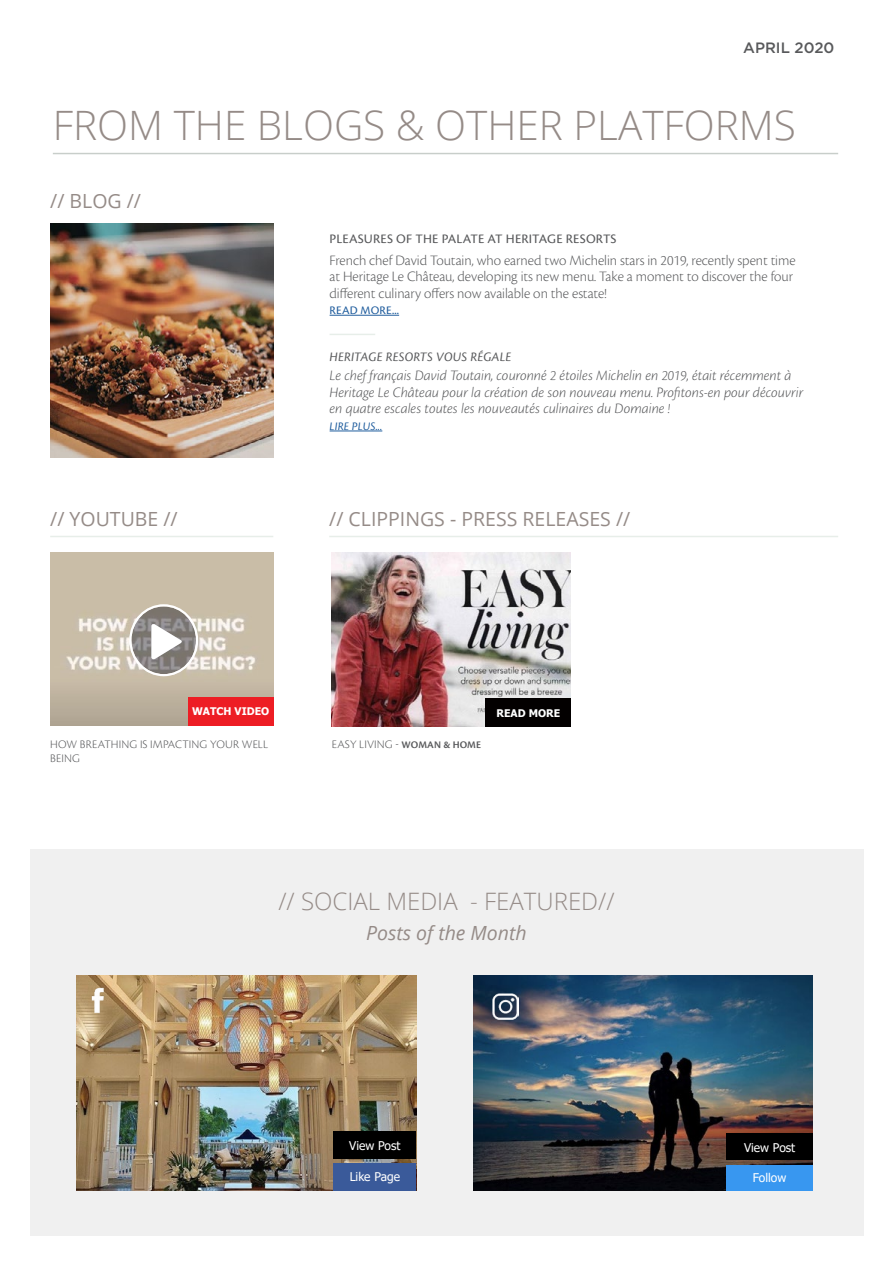
<style>
.page{position:relative;width:893px;height:1263px;background:#fff}
.page>*{position:absolute;margin:0;border:0;box-sizing:border-box;transform-origin:0 0}
.t1{font:300 40.5px "Open Sans";color:#958b87}
.t2{font:300 24px "Open Sans";color:#958b87}
.t3{font:19.5px "Open Sans";color:#958b87}
.t4{font:italic 19.5px "Open Sans";color:#958b87}
.t5{font:italic 300 15px/16.5px "Cronos Pro";letter-spacing:-.005em;color:#58595b}
.t6{font:15px/16.5px "Cronos Pro Lt Subh";color:#58595b}
.t7{font:500 15px "Gotham";color:#58595b}
.t8{font:13.5px "Cronos Pro Capt";letter-spacing:.01em;color:#58595b}
.t9{font:italic 13.5px "Cronos Pro";letter-spacing:.01em;color:#58595b}
.t10{font:300 12px/14.4px "Cronos Pro";letter-spacing:.015em;color:#58595b}
.t11{font:12px "Tahoma";color:#fff}
.t12{font:12px "Cronos Pro Capt";letter-spacing:.015em;color:#215e9e}
.t13{font:italic 12px "Cronos Pro";letter-spacing:.005em;color:#215e9e}
.t14{font:700 10.5px "Tahoma";color:#fff}
.s1{font-weight:600;font-size:10.5px}
</style>
<div class="page">
<div style="left:30px;top:849px;width:833px;height:386px;background:#eaeaea"></div>
<img style="left:77px;top:975px;width:339px;height:216px">
<img style="left:473px;top:975px;width:340px;height:216px">
<div style="left:726px;top:1133px;width:87px;height:27px;background:#000"></div>
<div style="left:333px;top:1163px;width:83px;height:28px;background:#3a5a9a"></div>
<div style="left:333px;top:1131px;width:83px;height:28px;background:#000"></div>
<img style="left:50px;top:224px;width:223px;height:233px">
<hr style="left:50px;top:536px;width:223px;height:1px;background:#dde7e0">
<hr style="left:329px;top:536px;width:509px;height:1px;background:#dde7e0">
<img style="left:331px;top:553px;width:240px;height:174px">
<hr style="left:330px;top:315px;width:69px;height:1px;background:#215e9e">
<hr style="left:330px;top:431px;width:52px;height:1px;background:#215e9e">
<hr style="left:330px;top:334px;width:45px;height:1px;background:#dde7e0">
<img style="left:492px;top:993px;width:27px;height:27px">
<img style="left:50px;top:552px;width:223px;height:173px">
<svg style="left:130px;top:605px;width:67px;height:70px;background:#8d8986"></svg>
<svg style="left:151px;top:623px;width:32px;height:37px"></svg>
<div style="left:129px;top:604px;width:69px;height:72px;border:2px solid #fff;border-radius:50%"></div>
<img style="left:88px;top:987px;width:26px;height:27px">
<div style="left:188px;top:697px;width:85px;height:28px;background:#ed1d24"></div>
<div style="left:486px;top:698px;width:85px;height:29px;background:#030000"></div>
<div style="left:726px;top:1165px;width:87px;height:26px;background:#3897f0"></div>
<hr style="left:53px;top:153px;width:785px;height:1px;background:#b1bab4">
<p class="t7" style="left:743px;top:38px;width:93px">APRIL 2020</p>
<h1 class="t1" style="left:53px;top:97px;width:745px">FROM THE BLOGS &amp; OTHER PLATFORMS</h1>
<h3 class="t3" style="left:50px;top:188px;width:92px">// BLOG //</h3>
<p class="t8" style="left:330px;top:231px;width:288px">PLEASURES OF THE PALATE AT HERITAGE RESORTS</p>
<p class="t6" style="left:330px;top:251px;width:468px">French chef David Toutain, who earned two Michelin stars in 2019, recently spent time at Heritage Le Château, developing its new menu. Take a moment to discover the four different culinary offers now available on the estate!</p>
<p class="t12" style="left:330px;top:303px;width:71px">READ MORE...</p>
<p class="t9" style="left:330px;top:349px;width:183px">HERITAGE RESORTS VOUS RÉGALE</p>
<p class="t5" style="left:330px;top:367px;width:475px">Le chef français David Toutain, couronné 2 étoiles Michelin en 2019, était récemment à<br>Heritage Le Château pour la création de son nouveau menu. Profitons-en pour découvrir en quatre escales toutes les nouveautés culinaires du Domaine !</p>
<p class="t13" style="left:330px;top:419px;width:54px">LIRE PLUS...</p>
<h3 class="t3" style="left:50px;top:505px;width:129px">// YOUTUBE //</h3>
<h3 class="t3" style="left:329px;top:505px;width:303px">// CLIPPINGS - PRESS RELEASES //</h3>
<p class="t14" style="left:192px;top:704px;width:79px">WATCH VIDEO</p>
<p class="t14" style="left:496px;top:705px;width:65px">READ MORE</p>
<p class="t10" style="left:50px;top:737px;width:219px">HOW BREATHING IS IMPACTING YOUR WELL<br>BEING</p>
<p class="t10" style="left:332px;top:737px;width:151px">EASY LIVING - <span class="s1">WOMAN &amp; HOME</span></p>
<h2 class="t2" style="left:278px;top:885px;width:338px">// SOCIAL MEDIA - FEATURED//</h2>
<h3 class="t4" style="left:366px;top:919px;width:162px">Posts of the Month</h3>
<p class="t11" style="left:349px;top:1137px;width:53px">View Post</p>
<p class="t11" style="left:350px;top:1169px;width:52px">Like Page</p>
<p class="t11" style="left:744px;top:1139px;width:53px">View Post</p>
<p class="t11" style="left:753px;top:1170px;width:35px">Follow</p>
</div>
